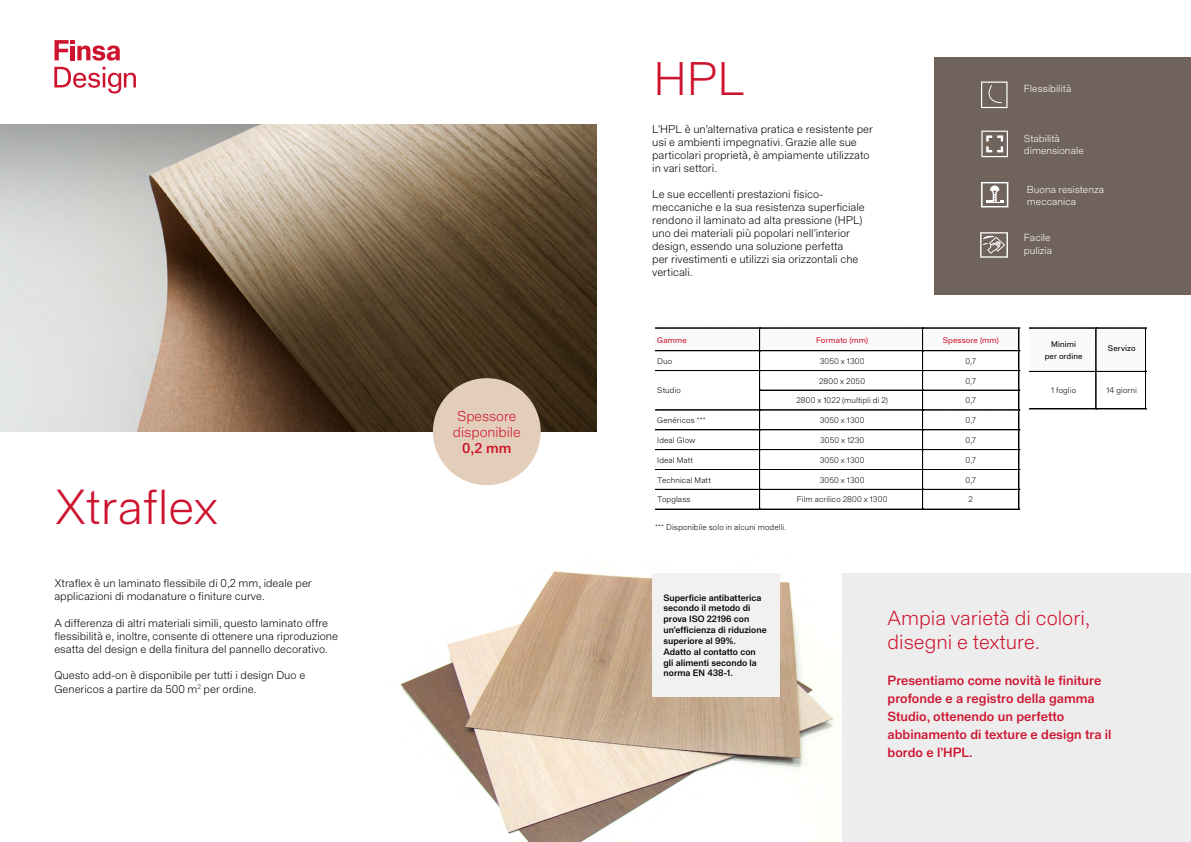
<style>
.page{position:relative;width:1191px;height:842px;background:#fff}
.page>*{position:absolute;margin:0;border:0;box-sizing:border-box;transform-origin:0 0}
.t1{font:300 48px "Staff Grotesk";letter-spacing:-.005em;color:#ce132e}
.t2{font:300 46px "Staff Grotesk";color:#ce132e}
.t3{font:300 20px/24px "Staff Grotesk";color:#ce132e}
.t4{font:300 14px/16px "Staff Grotesk";color:#ce1428}
.t5{font:500 14px "Staff Grotesk";color:#ce1428}
.t6{font:500 13px/18px "Staff Grotesk";color:#ce132e}
.t7{font:300 11px/13px "Staff Grotesk";color:#000}
.t8{font:300 10px/12px "Staff Grotesk";color:#fff}
.t9{font:500 9px/10.8px "Staff Grotesk";color:#000}
.t10{font:300 8px "Staff Grotesk";letter-spacing:.015em;color:#000}
.t11{font:8px "Staff Grotesk";letter-spacing:.015em;color:#ce132e}
.t12{font:8px/12px "Staff Grotesk";letter-spacing:.01em;color:#000;text-align:center}
</style>
<div class="page">
<div style="left:810px;top:573px;width:381px;height:269px;background:#ededed"></div>
<img style="left:400px;top:571px;width:441px;height:271px">
<img style="left:0;top:125px;width:596px;height:307px">
<svg style="left:54px;top:67px;width:82px;height:27px"></svg>
<svg style="left:54px;top:40px;width:66px;height:21px"></svg>
<div style="left:433px;top:378px;width:107px;height:107px;background:#e3cebc;border-radius:50%"></div>
<div style="left:934px;top:57px;width:257px;height:238px;background:#70635b"></div>
<svg style="left:981px;top:182px;width:27px;height:25px"></svg>
<svg style="left:981px;top:82px;width:26px;height:26px"></svg>
<svg style="left:981px;top:131px;width:27px;height:26px"></svg>
<svg style="left:980px;top:232px;width:28px;height:26px"></svg>
<svg style="left:1029px;top:328px;width:117px;height:82px"></svg>
<svg style="left:655px;top:328px;width:364px;height:182px"></svg>
<div style="left:652px;top:573px;width:128px;height:124px;background:#f2f1f0"></div>
<h1 class="t1" style="left:54px;top:477px;width:165px">Xtraflex</h1>
<p class="t7" style="left:54px;top:576px;width:259px">Xtraflex è un laminato flessibile di 0,2 mm, ideale per applicazioni di modanature o finiture curve.</p>
<p class="t7" style="left:54px;top:616px;width:285px">A differenza di altri materiali simili, questo laminato offre flessibilità e, inoltre, consente di ottenere una riproduzione esatta del design e della finitura del pannello decorativo.</p>
<p class="t7" style="left:54px;top:669px;width:252px">Questo add-on è disponibile per tutti i design Duo e<br>Genericos a partire da 500 m<sup>2</sup> per ordine.</p>
<p class="t4" style="left:453px;top:408px;width:69px">Spessore disponibile</p>
<p class="t5" style="left:462px;top:440px;width:51px">0,2 mm</p>
<h2 class="t2" style="left:653px;top:50px;width:93px">HPL</h2>
<p class="t7" style="left:652px;top:123px;width:222px">L’HPL è un’alternativa pratica e resistente per usi e ambienti impegnativi. Grazie alle sue particolari proprietà, è ampiamente utilizzato in vari settori.</p>
<p class="t7" style="left:652px;top:188px;width:214px">Le sue eccellenti prestazioni fisico&shy;meccaniche e la sua resistenza superficiale rendono il laminato ad alta pressione (HPL) uno dei materiali più popolari nell’interior design, essendo una soluzione perfetta<br>per rivestimenti e utilizzi sia orizzontali che verticali.</p>
<p class="t11" style="left:657px;top:335px;width:31px">Gamme</p>
<p class="t11" style="left:816px;top:335px;width:54px">Formato (mm)</p>
<p class="t11" style="left:942px;top:335px;width:58px">Spessore (mm)</p>
<p class="t10" style="left:657px;top:356px;width:16px">Duo</p>
<p class="t10" style="left:819px;top:356px;width:46px">3050 x 1300</p>
<p class="t10" style="left:965px;top:356px;width:12px">0,7</p>
<p class="t10" style="left:657px;top:386px;width:25px">Studio</p>
<p class="t10" style="left:819px;top:376px;width:47px">2800 x 2050</p>
<p class="t10" style="left:965px;top:376px;width:12px">0,7</p>
<p class="t10" style="left:796px;top:395px;width:93px">2800 x 1022 (multipli di 2)</p>
<p class="t10" style="left:965px;top:395px;width:12px">0,7</p>
<p class="t10" style="left:657px;top:415px;width:50px">Genéricos ***</p>
<p class="t10" style="left:819px;top:415px;width:46px">3050 x 1300</p>
<p class="t10" style="left:965px;top:415px;width:12px">0,7</p>
<p class="t10" style="left:657px;top:435px;width:40px">Ideal Glow</p>
<p class="t10" style="left:820px;top:435px;width:46px">3050 x 1230</p>
<p class="t10" style="left:965px;top:435px;width:12px">0,7</p>
<p class="t10" style="left:657px;top:455px;width:37px">Ideal Matt</p>
<p class="t10" style="left:819px;top:455px;width:46px">3050 x 1300</p>
<p class="t10" style="left:965px;top:455px;width:12px">0,7</p>
<p class="t10" style="left:657px;top:475px;width:55px">Technical Matt</p>
<p class="t10" style="left:819px;top:475px;width:46px">3050 x 1300</p>
<p class="t10" style="left:965px;top:475px;width:12px">0,7</p>
<p class="t10" style="left:657px;top:495px;width:35px">Topglass</p>
<p class="t10" style="left:797px;top:495px;width:92px">Film acrilico 2800 x 1300</p>
<p class="t10" style="left:968px;top:495px;width:6px">2</p>
<p class="t10" style="left:655px;top:523px;width:133px">*** Disponibile solo in alcuni modelli.</p>
<p class="t8" style="left:1024px;top:82px;width:49px">Flessibilità</p>
<p class="t8" style="left:1024px;top:132px;width:61px">Stabilità dimensionale</p>
<p class="t8" style="left:1026px;top:183px;width:79px">Buona resistenza meccanica</p>
<p class="t8" style="left:1024px;top:231px;width:30px;line-height:13px">Facile pulizia</p>
<p class="t12" style="left:1044px;top:338px;width:39px">Minimi per ordine</p>
<p class="t12" style="left:1107px;top:342px;width:29px">Servizo</p>
<p class="t10" style="left:1051px;top:385px;width:27px">1 foglio</p>
<p class="t10" style="left:1106px;top:385px;width:32px">14 giorni</p>
<p class="t9" style="left:663px;top:592px;width:105px">Superficie antibatterica secondo il metodo di prova ISO 22196 con un’efficienza di riduzione superiore al 99%.<br>Adatto al contatto con gli alimenti secondo la norma EN 438-1.</p>
<h3 class="t3" style="left:887px;top:605px;width:204px">Ampia varietà di colori, disegni e texture.</h3>
<p class="t6" style="left:887px;top:671px;width:225px">Presentiamo come novità le finiture profonde e a registro della gamma<br>Studio, ottenendo un perfetto abbinamento di texture e design tra il bordo e l’HPL.</p>
</div>
